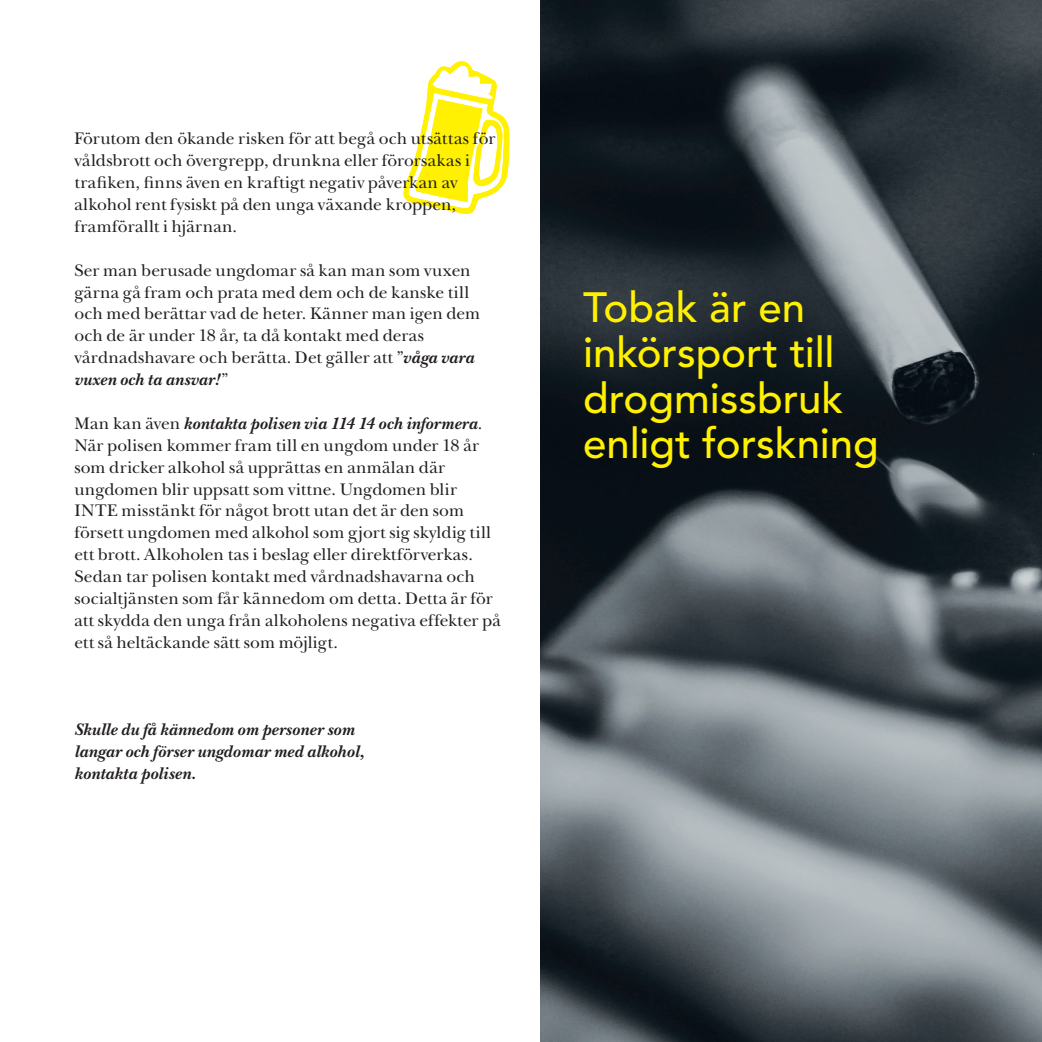
<style>
.page{position:relative;width:1042px;height:1042px;background:#fff}
.page>*{position:absolute;margin:0;border:0;box-sizing:border-box;transform-origin:0 0}
.t1{font:500 42px/45.5px "Avenir LT Std";color:#fff101}
.t2{font:17.5px/21.9px "New Baskerville Std";letter-spacing:.005em;color:#231f20}
.t3{font:italic 700 17.5px/21.9px "New Baskerville Std";letter-spacing:.015em;color:#231f20}
.s1{font-weight:700;font-style:italic}
</style>
<div class="page">
<svg style="left:403px;top:61px;width:106px;height:153px"></svg>
<img style="left:541px;top:0;width:501px;height:1041px">
<p class="t2" style="left:74px;top:128px;width:422px">Förutom den ökande risken för att begå och utsättas för våldsbrott och övergrepp, drunkna eller förorsakas i trafiken, finns även en kraftigt negativ påverkan av alkohol rent fysiskt på den unga växande kroppen, framförallt i hjärnan.</p>
<p class="t2" style="left:74px;top:259px;width:407px">Ser man berusade ungdomar så kan man som vuxen gärna gå fram och prata med dem och de kanske till och med berättar vad de heter. Känner man igen dem och de är under 18 år, ta då kontakt med deras vårdnadshavare och berätta. Det gäller att ”<span class="s1">våga vara vuxen och ta ansvar!</span>”</p>
<p class="t2" style="left:74px;top:412px;width:428px">Man kan även <span class="s1">kontakta polisen via 114 14 och informera</span>.<br>När polisen kommer fram till en ungdom under 18 år som dricker alkohol så upprättas en anmälan där ungdomen blir uppsatt som vittne. Ungdomen blir INTE misstänkt för något brott utan det är den som försett ungdomen med alkohol som gjort sig skyldig till ett brott. Alkoholen tas i beslag eller direktförverkas.<br>Sedan tar polisen kontakt med vårdnadshavarna och socialtjänsten som får kännedom om detta. Detta är för att skydda den unga från alkoholens negativa effekter på ett så heltäckande sätt som möjligt.</p>
<p class="t3" style="left:74px;top:719px;width:291px">Skulle du få kännedom om personer som langar och förser ungdomar med alkohol, kontakta polisen.</p>
<h1 class="t1" style="left:583px;top:285px;width:297px">Tobak är en inkörsport till drogmissbruk enligt forskning</h1>
</div>
